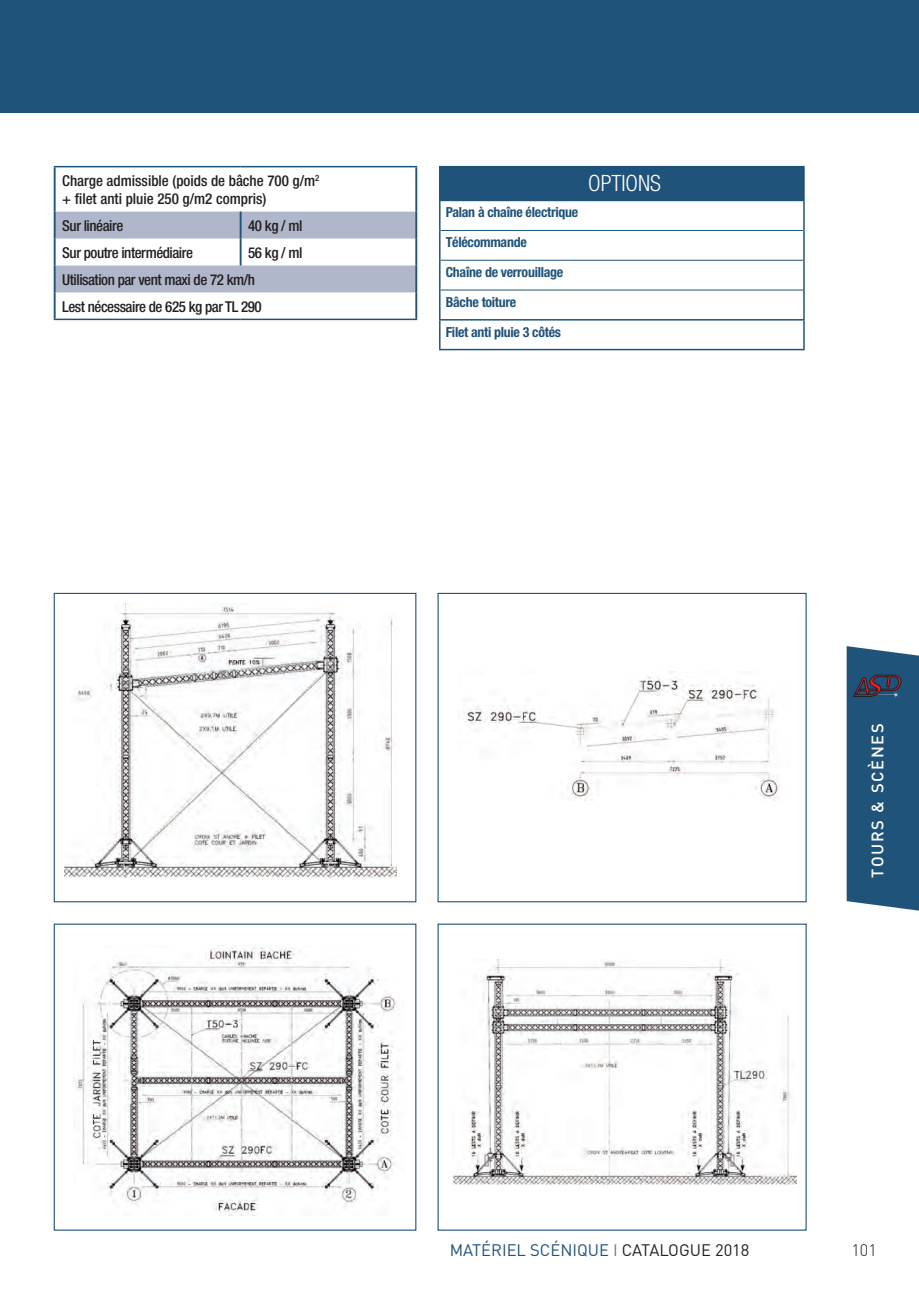
<style>
.page{position:relative;width:919px;height:1289px;background:#fff}
.page>*{position:absolute;margin:0;border:0;box-sizing:border-box;transform-origin:0 0}
.t1{font:300 condensed 22.5px "Helvetica Neue";color:#fff}
.t2{font:16.5px "DIN";color:#1f537a}
.t3{font:500 16.5px "DIN";letter-spacing:.1em;color:#fff}
.t4{font:300 16.5px "DIN";color:#231f20}
.t5{font:500 condensed 15px/26.8px "Helvetica Neue";letter-spacing:-.03em;color:#231f20}
.t6{font:500 condensed 15px/18px "Helvetica Neue";color:#231f20}
.t7{font:700 condensed 13.95px/29.7px "Helvetica Neue";letter-spacing:-.02em;color:#1f537a}
.s1{color:#687c87}
.s2{color:#231f20}
</style>
<div class="page">
<svg style="left:846px;top:646px;width:72px;height:265px"></svg>
<div style="left:0;top:0;width:918px;height:112px;background:#1f537a"></div>
<svg style="left:56px;top:167px;width:359px;height:126px"></svg>
<hr style="left:415px;top:167px;width:2px;height:45px;background:#1f537a">
<hr style="left:54px;top:166px;width:186px;height:1px;background:#1f537a">
<hr style="left:240px;top:166px;width:177px;height:1px;background:#1f537a">
<hr style="left:54px;top:212px;width:2px;height:26px;background:#1f537a">
<hr style="left:415px;top:212px;width:2px;height:26px;background:#1f537a">
<hr style="left:54px;top:238px;width:2px;height:27px;background:#1f537a">
<svg style="left:55px;top:212px;width:361px;height:80px"></svg>
<hr style="left:415px;top:238px;width:2px;height:27px;background:#1f537a">
<hr style="left:54px;top:167px;width:2px;height:45px;background:#1f537a">
<hr style="left:54px;top:265px;width:2px;height:27px;background:#1f537a">
<hr style="left:415px;top:265px;width:2px;height:27px;background:#1f537a">
<hr style="left:54px;top:292px;width:2px;height:26px;background:#1f537a">
<hr style="left:415px;top:292px;width:2px;height:26px;background:#1f537a">
<hr style="left:54px;top:318px;width:186px;height:2px;background:#1f537a">
<hr style="left:240px;top:318px;width:177px;height:2px;background:#1f537a">
<div style="left:54px;top:923px;width:362px;height:307px;border:1px solid #1f537a"></div>
<img style="left:73px;top:945px;width:330px;height:268px">
<img style="left:452px;top:959px;width:344px;height:225px">
<div style="left:54px;top:593px;width:362px;height:309px;border:1px solid #1f537a"></div>
<div style="left:437px;top:593px;width:369px;height:309px;border:1px solid #1f537a"></div>
<img style="left:65px;top:604px;width:331px;height:273px">
<img style="left:458px;top:672px;width:322px;height:128px">
<div style="left:440px;top:167px;width:363px;height:34px;background:#1f537a"></div>
<hr style="left:439px;top:166px;width:365px;height:1px;background:#1f537a">
<hr style="left:439px;top:167px;width:1px;height:34px;background:#1f537a">
<hr style="left:803px;top:167px;width:1px;height:34px;background:#1f537a">
<svg style="left:439px;top:201px;width:1px;height:29px"></svg>
<svg style="left:803px;top:201px;width:1px;height:29px"></svg>
<hr style="left:439px;top:230px;width:1px;height:30px;background:#1f537a">
<hr style="left:803px;top:230px;width:1px;height:30px;background:#1f537a">
<hr style="left:439px;top:260px;width:1px;height:30px;background:#1f537a">
<hr style="left:803px;top:260px;width:1px;height:30px;background:#1f537a">
<svg style="left:439px;top:290px;width:1px;height:59px"></svg>
<svg style="left:803px;top:290px;width:1px;height:59px"></svg>
<hr style="left:440px;top:230px;width:363px;height:1px;background:#1f537a">
<hr style="left:440px;top:260px;width:363px;height:1px;background:#1f537a">
<hr style="left:440px;top:290px;width:363px;height:1px;background:#1f537a">
<hr style="left:439px;top:319px;width:365px;height:1px;background:#1f537a">
<hr style="left:439px;top:349px;width:365px;height:1px;background:#1f537a">
<p class="t6" style="left:62px;top:171px;width:259px">Charge admissible (poids de bâche 700 g/m<sup>2 </sup>+ filet anti pluie 250 g/m2 compris)</p>
<p class="t5" style="left:62px;top:212px;width:63px">Sur linéaire</p>
<p class="t5" style="left:248px;top:212px;width:56px">40 kg / ml</p>
<p class="t5" style="left:62px;top:239px;width:132px">Sur poutre intermédiaire</p>
<p class="t5" style="left:62px;top:239px;width:242px;text-indent:186px">56 kg / ml<br>Utilisation par vent maxi de 72 km/h<br>Lest nécessaire de 625 kg par TL 290</p>
<p class="t7" style="left:446px;top:197px;width:134px">Palan à chaîne électrique<br>Télécommande<br>Chaîne de verrouillage<br>Bâche toiture<br>Filet anti pluie 3 côtés</p>
<h1 class="t1" style="left:588px;top:170px;width:74px">OPTIONS</h1>
<p class="t3" style="left:866px;top:877px;width:156px;rotate:-90deg">TOURS &amp; SCÈNES</p>
<p class="t2" style="left:449px;top:1239px;width:301px">MATÉRIEL SCÉNIQUE <span class="s1">I</span> <span class="s2">CATALOGUE 2018</span></p>
<p class="t4" style="left:851px;top:1239px;width:27px">101</p>
</div>
